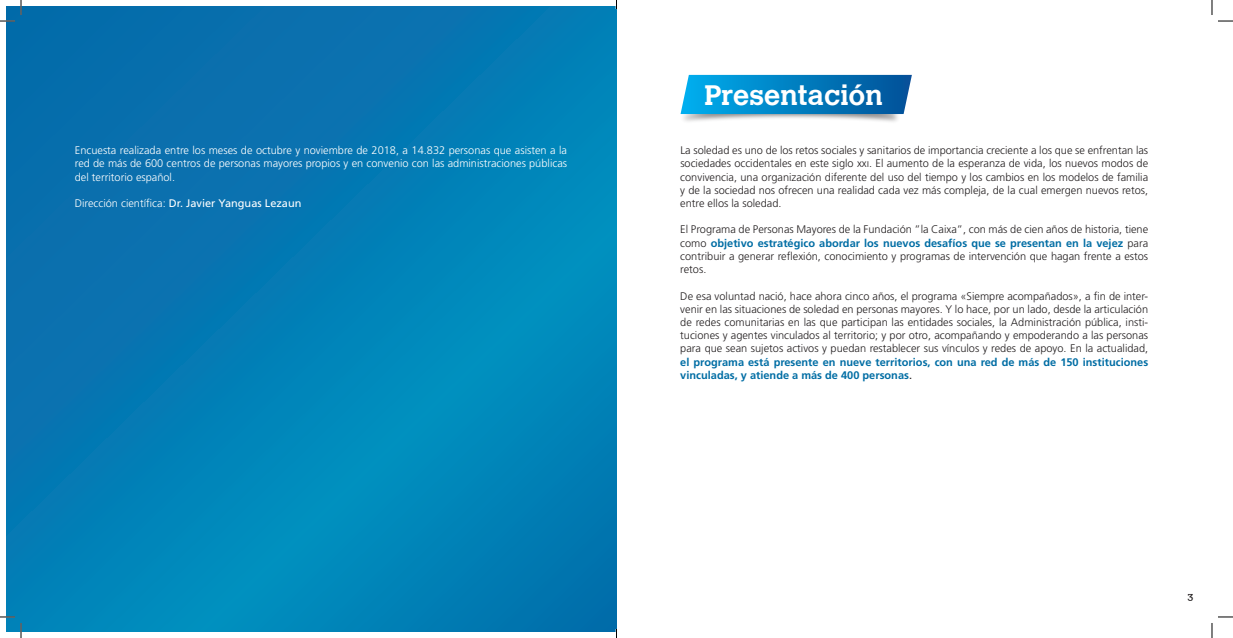
<style>
.page{position:relative;width:1233px;height:638px;background:#fff}
.page>*{position:absolute;margin:0;border:0;box-sizing:border-box;transform-origin:0 0}
.t1{font:700 28px "Calvert";color:#fff}
.t2{font:300 11px/13.2px "Frutiger LT Std";color:#231f20;text-align:justify}
.t3{font:300 11px/13.2px "Frutiger LT Std";color:#fff;text-align:justify}
.t4{font:700 11px/13.2px "Frutiger LT Std";color:#006da4}
.t5{font:11px "Frutiger LT Std";color:#fff}
.t6{font:10px "Calvert";color:#231f20}
.s1{font-weight:300}
.s2{font-size:7.7px}
.s3{font-weight:700;color:#006da4}
.s4{font-weight:400;color:#231f20}
</style>
<div class="page">
<svg style="left:7px;top:7px;width:609px;height:623px;background:#037db5"></svg>
<img style="left:682px;top:74px;width:229px;height:48px">
<svg style="left:680px;top:75px;width:232px;height:39px;background:#0a84c4"></svg>
<svg style="left:1218px;top:20px;width:15px;height:2px"></svg>
<svg style="left:1218px;top:616px;width:15px;height:1px"></svg>
<svg style="left:0;top:0;width:22px;height:22px"></svg>
<svg style="left:0;top:616px;width:22px;height:21px"></svg>
<svg style="left:1211px;top:0;width:1px;height:15px"></svg>
<svg style="left:1211px;top:623px;width:1px;height:14px"></svg>
<p class="t3" style="left:75px;top:144px;width:494px">Encuesta realizada entre los meses de octubre y noviembre de 2018, a 14.832 personas que asisten a la red de más de 600 centros de personas mayores propios y en convenio con las administraciones públicas del territorio español.</p>
<p class="t5" style="left:75px;top:196px;width:228px"><span class="s1">Dirección científica:</span> Dr. Javier Yanguas Lezaun</p>
<h1 class="t1" style="left:704px;top:77px;width:180px">Presentación</h1>
<p class="t2" style="left:680px;top:144px;width:469px">La soledad es uno de los retos sociales y sanitarios de importancia creciente a los que se enfrentan las sociedades occidentales en este siglo xx<span class="s2">l</span>. El aumento de la esperanza de vida, los nuevos modos de convivencia, una organización diferente del uso del tiempo y los cambios en los modelos de familia y de la sociedad nos ofrecen una realidad cada vez más compleja, de la cual emergen nuevos retos, entre ellos la soledad.</p>
<p class="t2" style="left:680px;top:223px;width:469px">El Programa de Personas Mayores de la Fundación ”la Caixa”, con más de cien años de historia, tiene como <span class="s3">objetivo estratégico abordar los nuevos desafíos que se presentan en la vejez</span> para contribuir a generar reflexión, conocimiento y programas de intervención que hagan frente a estos retos.</p>
<p class="t2" style="left:680px;top:289px;width:469px">De esa voluntad nació, hace ahora cinco años, el programa «Siempre acompañados», a fin de inter&shy;venir en las situaciones de soledad en personas mayores. Y lo hace, por un lado, desde la articulación de redes comunitarias en las que participan las entidades sociales, la Administración pública, insti&shy;tuciones y agentes vinculados al territorio; y por otro, acompañando y empoderando a las personas para que sean sujetos activos y puedan restablecer sus vínculos y redes de apoyo. En la actualidad,</p>
<p class="t4" style="left:680px;top:355px;width:469px">el programa está presente en nueve territorios, con una red de más de 150 instituciones vinculadas, y atiende a más de 400 personas<span class="s4">.</span></p>
<p class="t6" style="left:1187px;top:591px;width:7px">3</p>
</div>
